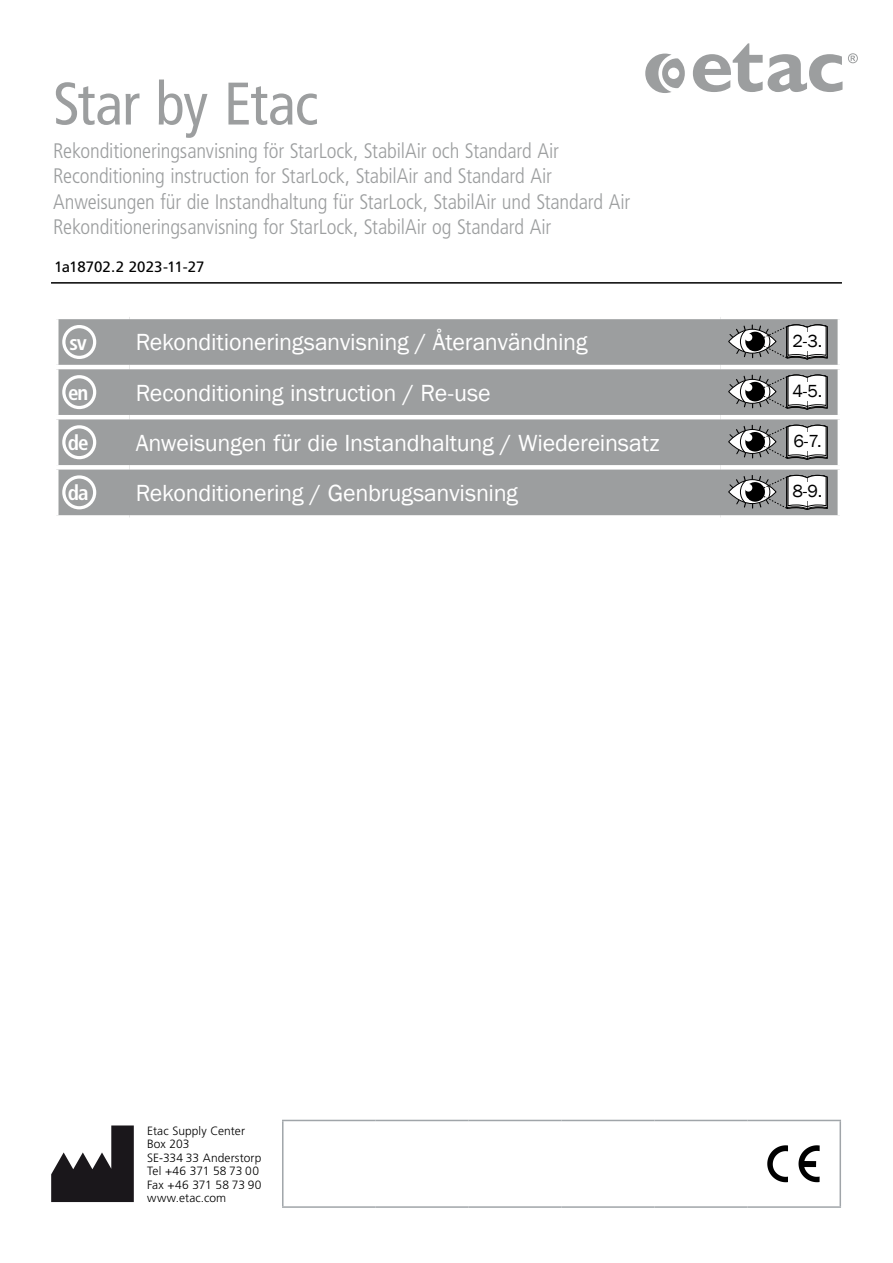
<style>
.page{position:relative;width:893px;height:1263px;background:#fff}
.page>*{position:absolute;margin:0;border:0;box-sizing:border-box;transform-origin:0 0}
.t1{font:condensed 60px "Frutiger LT Pro";letter-spacing:-.015em;color:#9c9e9f}
.t2{font:24px "Franklin Gothic";letter-spacing:-.01em;color:#fff}
.t3{font:300 condensed 21px/25.2px "Frutiger LT Pro";letter-spacing:-.01em;color:#9c9e9f}
.t4{font:700 condensed 21px "Frutiger LT Pro";letter-spacing:-.05em;color:#fff}
.t5{font:18px "Franklin Gothic";color:#000}
.t6{font:15px "Frutiger LT Pro";color:#000}
.t7{font:300 12px/13.5px "Frutiger LT Pro";letter-spacing:.01em;color:#000}
</style>
<div class="page">
<div style="left:58px;top:319px;width:780px;height:196px;background:#9c9e9f"></div>
<hr style="left:54px;top:365px;width:76px;height:4px;background:#fff">
<hr style="left:130px;top:365px;width:591px;height:4px;background:#fff">
<hr style="left:721px;top:365px;width:121px;height:4px;background:#fff">
<hr style="left:54px;top:415px;width:76px;height:4px;background:#fff">
<hr style="left:130px;top:415px;width:591px;height:4px;background:#fff">
<hr style="left:721px;top:415px;width:121px;height:4px;background:#fff">
<div style="left:54px;top:465px;width:76px;height:5px;background:#fff"></div>
<div style="left:130px;top:465px;width:591px;height:5px;background:#fff"></div>
<div style="left:721px;top:465px;width:121px;height:5px;background:#fff"></div>
<div style="left:64px;top:327px;width:31px;height:30px;background:#9c9e9f;border-radius:50%"></div>
<div style="left:62px;top:325px;width:34px;height:34px;border:3px solid #fff;border-radius:50%"></div>
<div style="left:728px;top:329px;width:48px;height:25px;border:1px solid #000;border-radius:50%"></div>
<svg style="left:729px;top:324px;width:99px;height:36px"></svg>
<div style="left:64px;top:377px;width:31px;height:30px;background:#9c9e9f;border-radius:50%"></div>
<div style="left:62px;top:375px;width:34px;height:34px;border:3px solid #fff;border-radius:50%"></div>
<div style="left:728px;top:379px;width:48px;height:25px;border:1px solid #000;border-radius:50%"></div>
<svg style="left:729px;top:374px;width:99px;height:36px"></svg>
<div style="left:64px;top:427px;width:31px;height:31px;background:#9c9e9f;border-radius:50%"></div>
<div style="left:62px;top:425px;width:34px;height:34px;border:3px solid #fff;border-radius:50%"></div>
<div style="left:728px;top:429px;width:48px;height:25px;border:1px solid #000;border-radius:50%"></div>
<svg style="left:729px;top:424px;width:99px;height:36px"></svg>
<div style="left:64px;top:477px;width:31px;height:31px;background:#9c9e9f;border-radius:50%"></div>
<div style="left:62px;top:475px;width:34px;height:34px;border:3px solid #fff;border-radius:50%"></div>
<div style="left:728px;top:479px;width:48px;height:25px;border:1px solid #000;border-radius:50%"></div>
<svg style="left:729px;top:474px;width:99px;height:36px"></svg>
<svg style="left:848px;top:53px;width:10px;height:10px"></svg>
<svg style="left:693px;top:43px;width:149px;height:49px"></svg>
<svg style="left:645px;top:54px;width:40px;height:39px"></svg>
<hr style="left:282px;top:1120px;width:94px;height:1px;background:#a0a5a9">
<hr style="left:282px;top:1121px;width:2px;height:85px;background:#a0a5a9">
<hr style="left:376px;top:1120px;width:93px;height:1px;background:#a0a5a9">
<hr style="left:469px;top:1120px;width:92px;height:1px;background:#a0a5a9">
<hr style="left:561px;top:1120px;width:93px;height:1px;background:#a0a5a9">
<hr style="left:654px;top:1120px;width:93px;height:1px;background:#a0a5a9">
<hr style="left:747px;top:1120px;width:94px;height:1px;background:#a0a5a9">
<hr style="left:839px;top:1121px;width:2px;height:85px;background:#a0a5a9">
<hr style="left:282px;top:1206px;width:94px;height:2px;background:#a0a5a9">
<hr style="left:376px;top:1206px;width:93px;height:2px;background:#a0a5a9">
<hr style="left:469px;top:1206px;width:92px;height:2px;background:#a0a5a9">
<hr style="left:561px;top:1206px;width:93px;height:2px;background:#a0a5a9">
<hr style="left:654px;top:1206px;width:93px;height:2px;background:#a0a5a9">
<hr style="left:747px;top:1206px;width:94px;height:2px;background:#a0a5a9">
<svg style="left:51px;top:1125px;width:83px;height:77px"></svg>
<svg style="left:767px;top:1145px;width:21px;height:37px"></svg>
<svg style="left:798px;top:1145px;width:22px;height:37px"></svg>
<hr style="left:51px;top:282px;width:791px;height:2px;background:#000">
<h1 class="t1" style="left:53px;top:69px;width:267px">Star by Etac</h1>
<p class="t3" style="left:53px;top:139px;width:579px">Rekonditioneringsanvisning för StarLock, StabilAir och Standard Air Reconditioning instruction for StarLock, StabilAir and Standard Air Anweisungen für die Instandhaltung für StarLock, StabilAir und Standard Air Rekonditioneringsanvisning for StarLock, StabilAir og Standard Air</p>
<p class="t6" style="left:54px;top:258px;width:152px">1a18702.2 2023-11-27</p>
<p class="t4" style="left:69px;top:330px;width:19px">sv</p>
<p class="t2" style="left:136px;top:327px;width:453px">Rekonditioneringsanvisning / Återanvändning</p>
<p class="t5" style="left:792px;top:330px;width:32px">2-3.</p>
<p class="t4" style="left:68px;top:380px;width:22px">en</p>
<p class="t2" style="left:136px;top:378px;width:357px">Reconditioning instruction / Re-use</p>
<p class="t5" style="left:792px;top:380px;width:32px">4-5.</p>
<p class="t4" style="left:68px;top:430px;width:22px">de</p>
<p class="t2" style="left:136px;top:428px;width:525px">Anweisungen für die Instandhaltung / Wiedereinsatz</p>
<p class="t5" style="left:793px;top:430px;width:30px">6-7.</p>
<p class="t4" style="left:68px;top:481px;width:22px">da</p>
<p class="t2" style="left:136px;top:478px;width:384px">Rekonditionering / Genbrugsanvisning</p>
<p class="t5" style="left:792px;top:480px;width:32px">8-9.</p>
<p class="t7" style="left:147px;top:1124px;width:116px">Etac Supply Center<br>Box 203<br>SE-334 33 Anderstorp<br>Tel +46 371 58 73 00<br>Fax +46 371 58 73 90 www.etac.com</p>
</div>
